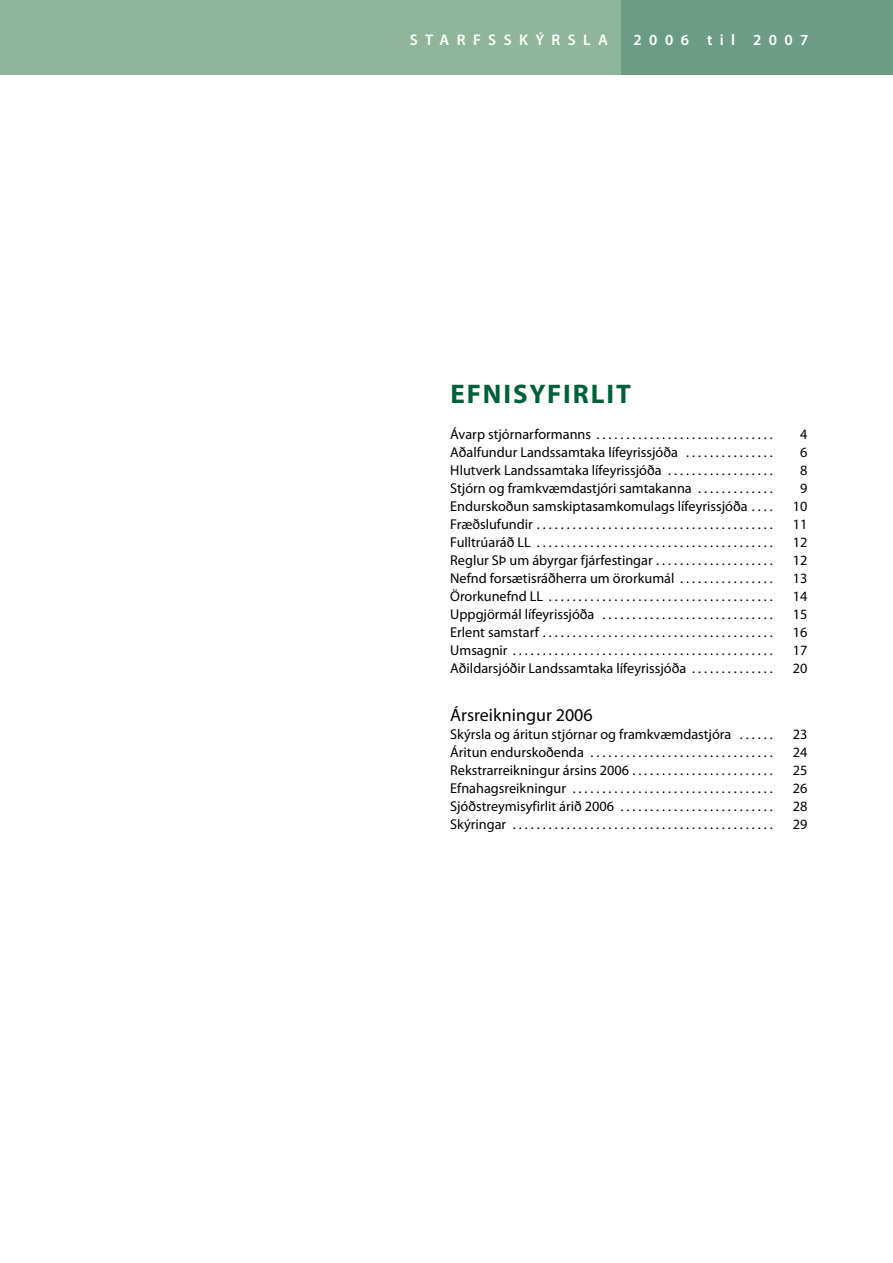
<style>
.page{position:relative;width:893px;height:1263px;background:#fff}
.page>*{position:absolute;margin:0;border:0;box-sizing:border-box;transform-origin:0 0}
.t1{font:700 27px "Myriad Pro";letter-spacing:.07em;color:#006039}
.t2{font:18px "Myriad Pro";color:#000}
.t3{font:600 15.45px "Myriad Pro";letter-spacing:.48em;color:#fff}
.t4{font:14.25px "Myriad Pro";color:#000}
</style>
<div class="page">
<div style="left:0;top:0;width:893px;height:75px;background:#6c9c86"></div>
<div style="left:0;top:0;width:621px;height:75px;background:#8fb59d"></div>
<p class="t3" style="left:410px;top:30px;width:200px">STARFSSKÝRSLA</p>
<p class="t3" style="left:634px;top:30px;width:176px">2006 til 2007</p>
<h1 class="t1" style="left:450px;top:376px;width:182px">EFNISYFIRLIT</h1>
<p class="t4" style="left:450px;top:425px;width:324px">Ávarp stjórnarformanns ..............................</p>
<p class="t4" style="left:800px;top:425px;width:9px">4</p>
<p class="t4" style="left:450px;top:443px;width:324px">Aðalfundur Landssamtaka lífeyrissjóða . . . . . . . . . . . . . . .</p>
<p class="t4" style="left:800px;top:443px;width:9px">6</p>
<p class="t4" style="left:450px;top:461px;width:324px">Hlutverk Landssamtaka lífeyrissjóða . . . . . . . . . . . . . . . . . .</p>
<p class="t4" style="left:800px;top:461px;width:9px">8</p>
<p class="t4" style="left:450px;top:479px;width:324px">Stjórn og framkvæmdastjóri samtakanna . . . . . . . . . . . . .</p>
<p class="t4" style="left:800px;top:479px;width:9px">9</p>
<p class="t4" style="left:450px;top:497px;width:324px">Endurskoðun samskiptasamkomulags lífeyrissjóða . . . .</p>
<p class="t4" style="left:793px;top:497px;width:16px">10</p>
<p class="t4" style="left:450px;top:515px;width:324px">Fræðslufundir ........................................</p>
<p class="t4" style="left:793px;top:515px;width:16px">11</p>
<p class="t4" style="left:450px;top:533px;width:324px">Fulltrúaráð LL ........................................</p>
<p class="t4" style="left:793px;top:533px;width:16px">12</p>
<p class="t4" style="left:450px;top:551px;width:324px">Reglur SÞ um ábyrgar fjárfestingar . . . . . . . . . . . . . . . . . . . .</p>
<p class="t4" style="left:793px;top:551px;width:16px">12</p>
<p class="t4" style="left:450px;top:569px;width:324px">Nefnd forsætisráðherra um örorkumál . . . . . . . . . . . . . . . .</p>
<p class="t4" style="left:793px;top:569px;width:16px">13</p>
<p class="t4" style="left:450px;top:587px;width:324px">Örorkunefnd LL ......................................</p>
<p class="t4" style="left:793px;top:587px;width:16px">14</p>
<p class="t4" style="left:450px;top:605px;width:324px">Uppgjörmál lífeyrissjóða .............................</p>
<p class="t4" style="left:793px;top:605px;width:16px">15</p>
<p class="t4" style="left:450px;top:623px;width:324px">Erlent samstarf .......................................</p>
<p class="t4" style="left:793px;top:623px;width:16px">16</p>
<p class="t4" style="left:450px;top:641px;width:324px">Umsagnir ............................................</p>
<p class="t4" style="left:793px;top:641px;width:16px">17</p>
<p class="t4" style="left:450px;top:659px;width:324px">Aðildarsjóðir Landssamtaka lífeyrissjóða . . . . . . . . . . . . . .</p>
<p class="t4" style="left:793px;top:659px;width:16px">20</p>
<p class="t2" style="left:450px;top:704px;width:144px">Ársreikningur 2006</p>
<p class="t4" style="left:450px;top:725px;width:324px">Skýrsla og áritun stjórnar og framkvæmdastjóra . . . . . .</p>
<p class="t4" style="left:793px;top:725px;width:16px">23</p>
<p class="t4" style="left:450px;top:743px;width:324px">Áritun endurskoðenda ...............................</p>
<p class="t4" style="left:793px;top:743px;width:16px">24</p>
<p class="t4" style="left:450px;top:761px;width:324px">Rekstrarreikningur ársins 2006 . . . . . . . . . . . . . . . . . . . . . . . .</p>
<p class="t4" style="left:793px;top:761px;width:16px">25</p>
<p class="t4" style="left:450px;top:779px;width:324px">Efnahagsreikningur ..................................</p>
<p class="t4" style="left:793px;top:779px;width:16px">26</p>
<p class="t4" style="left:450px;top:797px;width:324px">Sjóðstreymisyfirlit árið 2006 ..........................</p>
<p class="t4" style="left:793px;top:797px;width:16px">28</p>
<p class="t4" style="left:450px;top:815px;width:324px">Skýringar ............................................</p>
<p class="t4" style="left:793px;top:815px;width:16px">29</p>
</div>
